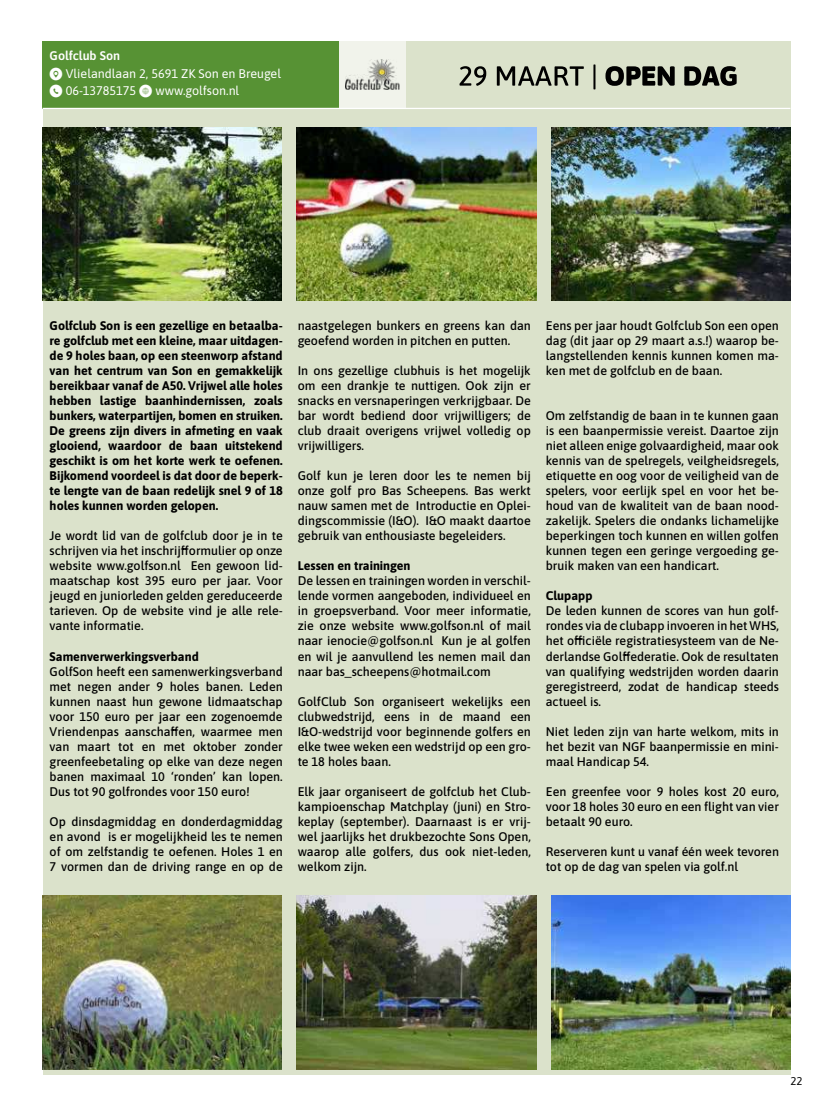
<style>
.page{position:relative;width:833px;height:1117px;background:#fff}
.page>*{position:absolute;margin:0;border:0;box-sizing:border-box;transform-origin:0 0}
.t1{font:12.5px/15px "Asap";color:#000;text-align:justify}
.t2{font:12.5px/17.5px "Asap";color:#fff}
.t3{font:11.25px "Asap";color:#000}
.s1{font-family:"Social Media Circled"}
</style>
<div class="page">
<div style="left:43px;top:42px;width:747px;height:1033px;background:#dbe2cb"></div>
<svg style="left:459px;top:64px;width:277px;height:25px"></svg>
<div style="left:43px;top:42px;width:363px;height:32px;background:#579234"></div>
<div style="left:43px;top:59px;width:363px;height:32px;background:#579234"></div>
<div style="left:43px;top:77px;width:363px;height:32px;background:#579234"></div>
<div style="left:339px;top:42px;width:67px;height:67px;background:#f1f3eb"></div>
<hr style="left:43px;top:108px;width:747px;height:1px;background:#fff">
<img style="left:345px;top:59px;width:54px;height:30px">
<img style="left:43px;top:127px;width:239px;height:173px">
<img style="left:297px;top:127px;width:239px;height:173px">
<img style="left:551px;top:127px;width:239px;height:173px">
<img style="left:43px;top:895px;width:239px;height:173px">
<img style="left:297px;top:895px;width:239px;height:173px">
<img style="left:551px;top:895px;width:239px;height:173px">
<p class="t2" style="left:50px;top:48px;width:233px">Golfclub Son<br><span class="s1">9</span> Vlielandlaan 2, 5691 ZK Son en Breugel <span class="s1">m</span> 06-13785175 <span class="s1">K</span> www.golfson.nl</p>
<p class="t1" style="left:50px;top:319px;width:235px">Golfclub Son is een gezellige en betaalba&shy;re golfclub met een kleine, maar uitdagen&shy;de 9 holes baan, op een steenworp afstand van het centrum van Son en gemakkelijk bereikbaar vanaf de A50. Vrijwel alle holes hebben lastige baanhindernissen, zoals bunkers, waterpartijen, bomen en struiken.<br>De greens zijn divers in afmeting en vaak glooiend, waardoor de baan uitstekend geschikt is om het korte werk te oefenen.<br>Bijkomend voordeel is dat door de beperk&shy;te lengte van de baan redelijk snel 9 of 18 holes kunnen worden gelopen.</p>
<p class="t1" style="left:50px;top:529px;width:235px">Je wordt lid van de golfclub door je in te schrijven via het inschrij昀昀ormulier op onze website www.golfson.nl Een gewoon lid&shy;maatschap kost 395 euro per jaar. Voor jeugd en juniorleden gelden gereduceerde tarieven. Op de website vind je alle rele&shy;vante informatie.</p>
<p class="t1" style="left:50px;top:649px;width:235px;text-align:left">Samenverwerkingsverband<br>GolfSon heeft een samenwerkingsverband met negen ander 9 holes banen. Leden kunnen naast hun gewone lidmaatschap voor 150 euro per jaar een zogenoemde Vriendenpas aanscha昀昀en, waarmee men van maart tot en met oktober zonder greenfeebetaling op elke van deze negen banen maximaal 10 ‘ronden’ kan lopen.<br>Dus tot 90 golfrondes voor 150 euro!</p>
<p class="t1" style="left:50px;top:814px;width:235px">Op dinsdagmiddag en donderdagmiddag en avond is er mogelijkheid les te nemen of om zelfstandig te oefenen. Holes 1 en 7 vormen dan de driving range en op de</p>
<p class="t1" style="left:298px;top:319px;width:235px">naastgelegen bunkers en greens kan dan geoefend worden in pitchen en putten.</p>
<p class="t1" style="left:298px;top:364px;width:235px">In ons gezellige clubhuis is het mogelijk om een drankje te nuttigen. Ook zijn er snacks en versnaperingen verkrijgbaar. De bar wordt bediend door vrijwilligers; de club draait overigens vrijwel volledig op vrijwilligers.</p>
<p class="t1" style="left:298px;top:469px;width:235px">Golf kun je leren door les te nemen bij onze golf pro Bas Scheepens. Bas werkt nauw samen met de Introductie en Oplei&shy;dingscommissie (I&amp;O). I&amp;O maakt daartoe gebruik van enthousiaste begeleiders.</p>
<p class="t1" style="left:298px;top:559px;width:235px;text-align:left">Lessen en trainingen<br>De lessen en trainingen worden in verschil&shy;lende vormen aangeboden, individueel en in groepsverband. Voor meer informatie, zie onze website www.golfson.nl of mail naar ienocie@golfson.nl Kun je al golfen en wil je aanvullend les nemen mail dan naar bas_scheepens@hotmail.com</p>
<p class="t1" style="left:298px;top:694px;width:235px">GolfClub Son organiseert wekelijks een clubwedstrijd, eens in de maand een I&amp;O-wedstrijd voor beginnende golfers en elke twee weken een wedstrijd op een gro&shy;te 18 holes baan.</p>
<p class="t1" style="left:298px;top:784px;width:235px">Elk jaar organiseert de golfclub het Club&shy;kampioenschap Matchplay (juni) en Stro&shy;keplay (september). Daarnaast is er vrij&shy;wel jaarlijks het drukbezochte Sons Open, waarop alle golfers, dus ook niet-leden, welkom zijn.</p>
<p class="t1" style="left:546px;top:319px;width:235px">Eens per jaar houdt Golfclub Son een open dag (dit jaar op 29 maart a.s.!) waarop be&shy;langstellenden kennis kunnen komen ma&shy;ken met de golfclub en de baan.</p>
<p class="t1" style="left:546px;top:409px;width:235px">Om zelfstandig de baan in te kunnen gaan is een baanpermissie vereist. Daartoe zijn niet alleen enige golvaardigheid, maar ook kennis van de spelregels, veilgheidsregels, etiquette en oog voor de veiligheid van de spelers, voor eerlijk spel en voor het be&shy;houd van de kwaliteit van de baan nood&shy;zakelijk. Spelers die ondanks lichamelijke beperkingen toch kunnen en willen golfen kunnen tegen een geringe vergoeding ge&shy;bruik maken van een handicart.</p>
<p class="t1" style="left:546px;top:589px;width:235px;text-align:left">Clupapp<br>De leden kunnen de scores van hun golf&shy;rondes via de clubapp invoeren in het WHS, het o昀케ciële registratiesysteem van de Ne&shy;derlandse Gol昀昀ederatie. Ook de resultaten van qualifying wedstrijden worden daarin geregistreerd, zodat de handicap steeds actueel is.</p>
<p class="t1" style="left:546px;top:724px;width:235px">Niet leden zijn van harte welkom, mits in het bezit van NGF baanpermissie en mini&shy;maal Handicap 54.</p>
<p class="t1" style="left:546px;top:784px;width:235px">Een greenfee voor 9 holes kost 20 euro, voor 18 holes 30 euro en een 昀氀ight van vier betaalt 90 euro.</p>
<p class="t1" style="left:546px;top:844px;width:235px">Reserveren kunt u vanaf één week tevoren tot op de dag van spelen via golf.nl</p>
<p class="t3" style="left:790px;top:1076px;width:14px">22</p>
</div>
